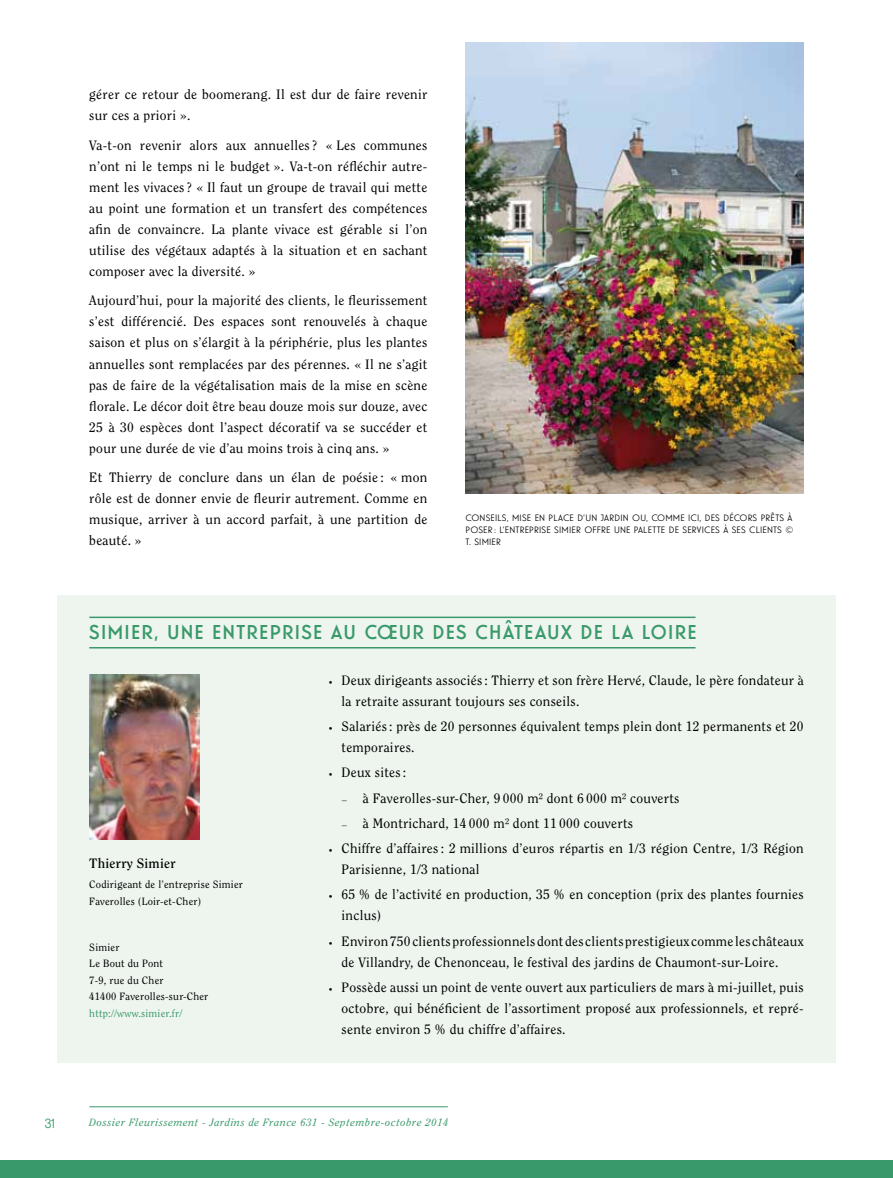
<style>
.page{position:relative;width:893px;height:1178px;background:#fff}
.page>*{position:absolute;margin:0;border:0;box-sizing:border-box;transform-origin:0 0}
.t1{font:500 19.5px "Guildford Pro";letter-spacing:.06em;color:#39996a}
.t2{font:13.5px/21px "Clearface Std";letter-spacing:.02em;color:#000}
.t3{font:700 13.5px "Clearface Std";letter-spacing:.02em;color:#000}
.t4{font:13.5px "Guildford Pro";color:#39996a}
.t5{font:10.5px/16.5px "Clearface Std";letter-spacing:.02em;color:#000}
.t6{font:italic 10.5px "Clearface Std";letter-spacing:.06em;color:#39996a}
.t7{font:10.5px "Clearface Std";letter-spacing:.02em;color:#39996a}
.t8{font:9px/12px "Guildford Pro";letter-spacing:.02em;color:#000;text-align:justify}
.s1{font-size:7.5px}
.s2{font-family:"Guildford Pro";font-size:7.5px}
</style>
<div class="page">
<hr style="left:89px;top:1106px;width:359px;height:1px;background:#39996a">
<div style="left:0;top:1160px;width:893px;height:18px;background:#39996a"></div>
<div style="left:57px;top:595px;width:779px;height:468px;background:#eef5ef"></div>
<hr style="left:89px;top:616px;width:606px;height:2px;background:#39996a">
<hr style="left:89px;top:647px;width:606px;height:1px;background:#39996a">
<img style="left:89px;top:675px;width:110px;height:165px">
<img style="left:466px;top:43px;width:338px;height:451px">
<p class="t2" style="left:89px;top:84px;width:340px">gérer ce retour de boomerang. Il est dur de faire revenir sur ces a priori ».</p>
<p class="t2" style="left:89px;top:135px;width:340px;text-align:justify">Va-t-on revenir alors aux annuelles? « Les communes n’ont ni le temps ni le budget ». Va-t-on réfléchir autre&shy;ment les vivaces? « Il faut un groupe de travail qui mette au point une formation et un transfert des compétences afin de convaincre. La plante vivace est gérable si l’on utilise des végétaux adaptés à la situation et en sachant composer avec la diversité. »</p>
<p class="t2" style="left:89px;top:290px;width:340px;text-align:justify">Aujourd’hui, pour la majorité des clients, le fleurissement s’est différencié. Des espaces sont renouvelés à chaque saison et plus on s’élargit à la périphérie, plus les plantes annuelles sont remplacées par des pérennes. « Il ne s’agit pas de faire de la végétalisation mais de la mise en scène florale. Le décor doit être beau douze mois sur douze, avec 25 à 30 espèces dont l’aspect décoratif va se succéder et pour une durée de vie d’au moins trois à cinq ans. »</p>
<p class="t2" style="left:89px;top:467px;width:340px;text-align:justify">Et Thierry de conclure dans un élan de poésie : « mon rôle est de donner envie de fleurir autrement. Comme en musique, arriver à un accord parfait, à une partition de beauté. »</p>
<p class="t8" style="left:466px;top:511px;width:329px">CONSEILS, MISE EN PLACE D’UN JARDIN OU, COMME ICI, DES DÉCORS PRÊTS À POSER : L’ENTREPRISE SIMIER OFFRE UNE PALETTE DE SERVICES À SES CLIENTS © T. SIMIER</p>
<h1 class="t1" style="left:89px;top:619px;width:609px">SIMIER, UNE ENTREPRISE AU CŒUR DES CHÂTEAUX DE LA LOIRE</h1>
<p class="t3" style="left:89px;top:855px;width:88px">Thierry Simier</p>
<p class="t5" style="left:89px;top:876px;width:155px">Codirigeant de l’entreprise Simier<br>Faverolles (Loir-et-Cher)</p>
<p class="t5" style="left:89px;top:939px;width:121px">Simier<br>Le Bout du Pont<br>7-9, rue du Cher<br>41400 Faverolles-sur-Cher</p>
<p class="t7" style="left:89px;top:1007px;width:94px">http://www.simier.fr/</p>
<p class="t2" style="left:342px;top:670px;width:464px;text-indent:-13px"><span class="s1">•</span> Deux dirigeants associés: Thierry et son frère Hervé, Claude, le père fondateur à la retraite assurant toujours ses conseils.</p>
<p class="t2" style="left:342px;top:716px;width:463px;text-indent:-13px"><span class="s1">•</span> Salariés: près de 20 personnes équivalent temps plein dont 12 permanents et 20 temporaires.</p>
<p class="t2" style="left:329px;top:762px;width:79px"><span class="s1">•</span> Deux sites:</p>
<p class="t2" style="left:342px;top:787px;width:339px"><span class="s2">—</span> à Faverolles-sur-Cher, 9 000 m² dont 6 000 m² couverts</p>
<p class="t2" style="left:342px;top:813px;width:293px"><span class="s2">—</span> à Montrichard, 14 000 m² dont 11 000 couverts</p>
<p class="t2" style="left:342px;top:838px;width:464px;text-indent:-13px"><span class="s1">•</span> Chiffre d’affaires: 2 millions d’euros répartis en 1/3 région Centre, 1/3 Région<br>Parisienne, 1/3 national</p>
<p class="t2" style="left:342px;top:884px;width:464px;text-indent:-13px"><span class="s1">•</span> 65 % de l’activité en production, 35 % en conception (prix des plantes fournies inclus)</p>
<p class="t2" style="left:342px;top:930px;width:464px;text-indent:-13px"><span class="s1">•</span> Environ 750 clients professionnels dont des clients prestigieux comme les châteaux de Villandry, de Chenonceau, le festival des jardins de Chaumont-sur-Loire.</p>
<p class="t2" style="left:342px;top:977px;width:464px;text-align:justify;text-indent:-13px"><span class="s1">•</span> Possède aussi un point de vente ouvert aux particuliers de mars à mi-juillet, puis octobre, qui bénéficient de l’assortiment proposé aux professionnels, et repré&shy;sente environ 5 % du chiffre d’affaires.</p>
<p class="t4" style="left:45px;top:1114px;width:12px">31</p>
<p class="t6" style="left:89px;top:1116px;width:361px">Dossier Fleurissement - Jardins de France 631 - Septembre-octobre 2014</p>
</div>
